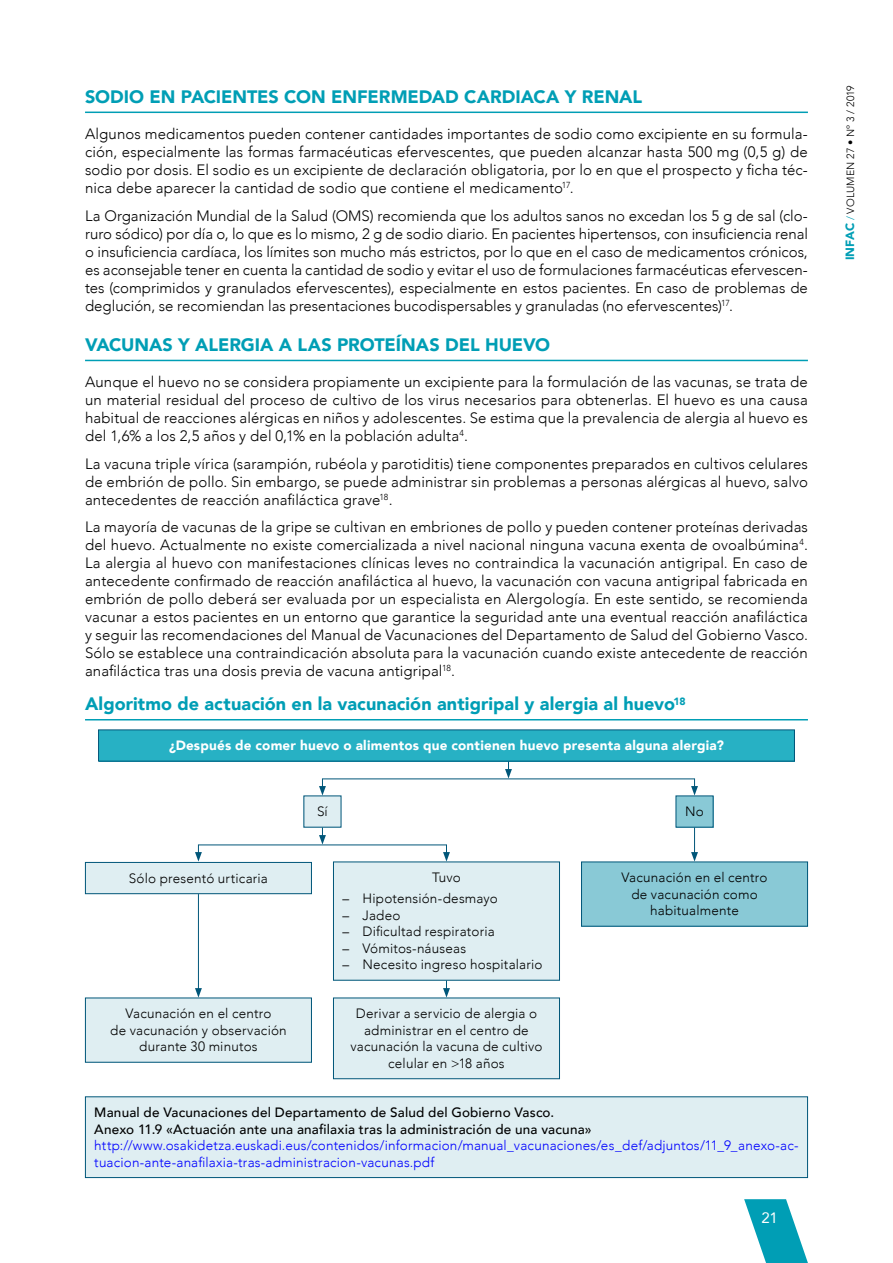
<style>
.page{position:relative;width:893px;height:1263px;background:#fff}
.page>*{position:absolute;margin:0;border:0;box-sizing:border-box;transform-origin:0 0}
.Titulo2{font:900 18px "Avenir";color:#009eb5}
.TABLA_titulo{font:900 18px "Avenir";letter-spacing:.005em;color:#009eb5}
.Texto_general{font:300 15px/18px "Avenir";letter-spacing:.005em;color:#000;text-align:justify}
.t1{font:15px "Avenir";color:#fff}
.TABLA_texto{font:300 13.5px/16.5px "Avenir";letter-spacing:.015em;color:#000;text-align:center}
.TABLA_texto-2{font:300 13.5px/16.5px "Avenir";letter-spacing:.015em;color:#00f}
.TABLA_texto-3{font:500 13.5px "Avenir";letter-spacing:.015em;color:#000}
.TABLA_texto-4{font:900 13.5px "Avenir";letter-spacing:.015em;color:#fff}
.t2{font:300 10.5px "Avenir";letter-spacing:.015em;color:#000}
.s1{font-weight:900;font-size:12px;color:#009eb5}
.s2{color:#009eb5}
</style>
<div class="page">
<hr style="left:85px;top:112px;width:723px;height:1px;background:#009eb5">
<hr style="left:85px;top:360px;width:723px;height:1px;background:#009eb5">
<hr style="left:85px;top:719px;width:723px;height:1px;background:#009eb5">
<div style="left:99px;top:730px;width:695px;height:31px;background:#27b1c4"></div>
<div style="left:98px;top:729px;width:697px;height:32px;border:1px solid #005679"></div>
<div style="left:304px;top:796px;width:37px;height:31px;background:#dfeef2"></div>
<div style="left:676px;top:796px;width:37px;height:31px;background:#89c9d6"></div>
<div style="left:85px;top:862px;width:226px;height:32px;background:#dfeef2"></div>
<div style="left:85px;top:862px;width:227px;height:32px;border:1px solid #005679"></div>
<div style="left:85px;top:998px;width:226px;height:64px;background:#dfeef2"></div>
<div style="left:333px;top:862px;width:226px;height:118px;background:#dfeef2"></div>
<div style="left:333px;top:861px;width:227px;height:119px;border:1px solid #005679"></div>
<div style="left:581px;top:862px;width:226px;height:64px;background:#89c9d6"></div>
<div style="left:333px;top:998px;width:226px;height:81px;background:#dfeef2"></div>
<div style="left:333px;top:997px;width:227px;height:82px;border:1px solid #005679"></div>
<svg style="left:443px;top:980px;width:7px;height:17px"></svg>
<hr style="left:198px;top:894px;width:1px;height:96px;background:#005679">
<svg style="left:195px;top:988px;width:7px;height:9px"></svg>
<svg style="left:319px;top:827px;width:7px;height:17px"></svg>
<svg style="left:195px;top:845px;width:7px;height:16px"></svg>
<svg style="left:443px;top:844px;width:7px;height:17px"></svg>
<hr style="left:198px;top:844px;width:248px;height:1px;background:#005679">
<svg style="left:691px;top:827px;width:7px;height:34px"></svg>
<svg style="left:505px;top:761px;width:7px;height:17px"></svg>
<svg style="left:319px;top:779px;width:7px;height:16px"></svg>
<svg style="left:691px;top:778px;width:7px;height:17px"></svg>
<hr style="left:322px;top:778px;width:372px;height:1px;background:#005679">
<div style="left:85px;top:1097px;width:722px;height:80px;background:#dfeef2"></div>
<div style="left:85px;top:1096px;width:723px;height:82px;border:1px solid #005679"></div>
<svg style="left:744px;top:1199px;width:64px;height:64px"></svg>
<p class="Titulo2" style="left:85px;top:81px;width:559px">SODIO EN PACIENTES CON ENFERMEDAD CARDIACA Y RENAL</p>
<p class="Texto_general" style="left:85px;top:125px;width:724px">Algunos medicamentos pueden contener cantidades importantes de sodio como excipiente en su formula&shy;ción, especialmente las formas farmacéuticas efervescentes, que pueden alcanzar hasta 500 mg (0,5 g) de sodio por dosis. El sodio es un excipiente de declaración obligatoria, por lo en que el prospecto y ficha téc&shy;nica debe aparecer la cantidad de sodio que contiene el medicamento<sup>17</sup>.</p>
<p class="Texto_general" style="left:85px;top:206px;width:724px">La Organización Mundial de la Salud (OMS) recomienda que los adultos sanos no excedan los 5 g de sal (clo&shy;ruro sódico) por día o, lo que es lo mismo, 2 g de sodio diario. En pacientes hipertensos, con insuficiencia renal o insuficiencia cardíaca, los límites son mucho más estrictos, por lo que en el caso de medicamentos crónicos, es aconsejable tener en cuenta la cantidad de sodio y evitar el uso de formulaciones farmacéuticas efervescen&shy;tes (comprimidos y granulados efervescentes), especialmente en estos pacientes. En caso de problemas de deglución, se recomiendan las presentaciones bucodispersables y granuladas (no efervescentes)<sup>17</sup>.</p>
<p class="Titulo2" style="left:85px;top:329px;width:467px">VACUNAS Y ALERGIA A LAS PROTEÍNAS DEL HUEVO</p>
<p class="Texto_general" style="left:85px;top:373px;width:724px">Aunque el huevo no se considera propiamente un excipiente para la formulación de las vacunas, se trata de un material residual del proceso de cultivo de los virus necesarios para obtenerlas. El huevo es una causa habitual de reacciones alérgicas en niños y adolescentes. Se estima que la prevalencia de alergia al huevo es del 1,6% a los 2,5 años y del 0,1% en la población adulta<sup>4</sup>.</p>
<p class="Texto_general" style="left:85px;top:455px;width:724px">La vacuna triple vírica (sarampión, rubéola y parotiditis) tiene componentes preparados en cultivos celulares de embrión de pollo. Sin embargo, se puede administrar sin problemas a personas alérgicas al huevo, salvo antecedentes de reacción anafiláctica grave<sup>18</sup>.</p>
<p class="Texto_general" style="left:85px;top:518px;width:724px">La mayoría de vacunas de la gripe se cultivan en embriones de pollo y pueden contener proteínas derivadas del huevo. Actualmente no existe comercializada a nivel nacional ninguna vacuna exenta de ovoalbúmina<sup>4</sup>.<br>La alergia al huevo con manifestaciones clínicas leves no contraindica la vacunación antigripal. En caso de antecedente confirmado de reacción anafiláctica al huevo, la vacunación con vacuna antigripal fabricada en embrión de pollo deberá ser evaluada por un especialista en Alergología. En este sentido, se recomienda vacunar a estos pacientes en un entorno que garantice la seguridad ante una eventual reacción anafiláctica y seguir las recomendaciones del Manual de Vacunaciones del Departamento de Salud del Gobierno Vasco.<br>Sólo se establece una contraindicación absoluta para la vacunación cuando existe antecedente de reacción anafiláctica tras una dosis previa de vacuna antigripal<sup>18</sup>.</p>
<p class="TABLA_titulo" style="left:85px;top:689px;width:602px">Algoritmo de actuación en la vacunación antigripal y alergia al huevo<sup>18</sup></p>
<p class="TABLA_texto-4" style="left:169px;top:734px;width:556px">¿Después de comer huevo o alimentos que contienen huevo presenta alguna alergia?</p>
<p class="TABLA_texto" style="left:129px;top:870px;width:140px">Sólo presentó urticaria</p>
<p class="TABLA_texto" style="left:317px;top:803px;width:12px">Sí</p>
<p class="TABLA_texto" style="left:685px;top:803px;width:20px">No</p>
<p class="TABLA_texto" style="left:432px;top:869px;width:30px">Tuvo</p>
<p class="TABLA_texto" style="left:342px;top:890px;width:157px">– Hipotensión-desmayo</p>
<p class="TABLA_texto" style="left:342px;top:907px;width:60px">– Jadeo</p>
<p class="TABLA_texto" style="left:342px;top:923px;width:154px">– Dificultad respiratoria</p>
<p class="TABLA_texto" style="left:342px;top:940px;width:125px">– Vómitos-náuseas</p>
<p class="TABLA_texto" style="left:342px;top:956px;width:202px">– Necesito ingreso hospitalario</p>
<p class="TABLA_texto" style="left:622px;top:869px;width:147px">Vacunación en el centro de vacunación como habitualmente</p>
<p class="TABLA_texto" style="left:110px;top:1005px;width:178px">Vacunación en el centro<br>de vacunación y observación durante 30 minutos</p>
<p class="TABLA_texto" style="left:350px;top:1005px;width:194px">Derivar a servicio de alergia o administrar en el centro de vacunación la vacuna de cultivo celular en &gt;18 años</p>
<p class="TABLA_texto-3" style="left:94px;top:1101px;width:461px">Manual de Vacunaciones del Departamento de Salud del Gobierno Vasco.</p>
<p class="TABLA_texto-3" style="left:94px;top:1117px;width:499px">Anexo 11.9 «Actuación ante una anafilaxia tras la administración de una vacuna»</p>
<p class="TABLA_texto-2" style="left:94px;top:1137px;width:706px">http://www.osakidetza.euskadi.eus/contenidos/informacion/manual_vacunaciones/es_def/adjuntos/11_9_anexo-ac&shy;tuacion-ante-anafilaxia-tras-administracion-vacunas.pdf</p>
<p class="t1" style="left:761px;top:1206px;width:18px">21</p>
<p class="t2" style="left:844px;top:260px;width:177px;rotate:-90deg"><span class="s1">INFAC</span> <span class="s2">/</span> VOLUMEN 27 • Nº 3 / 2019</p>
</div>
